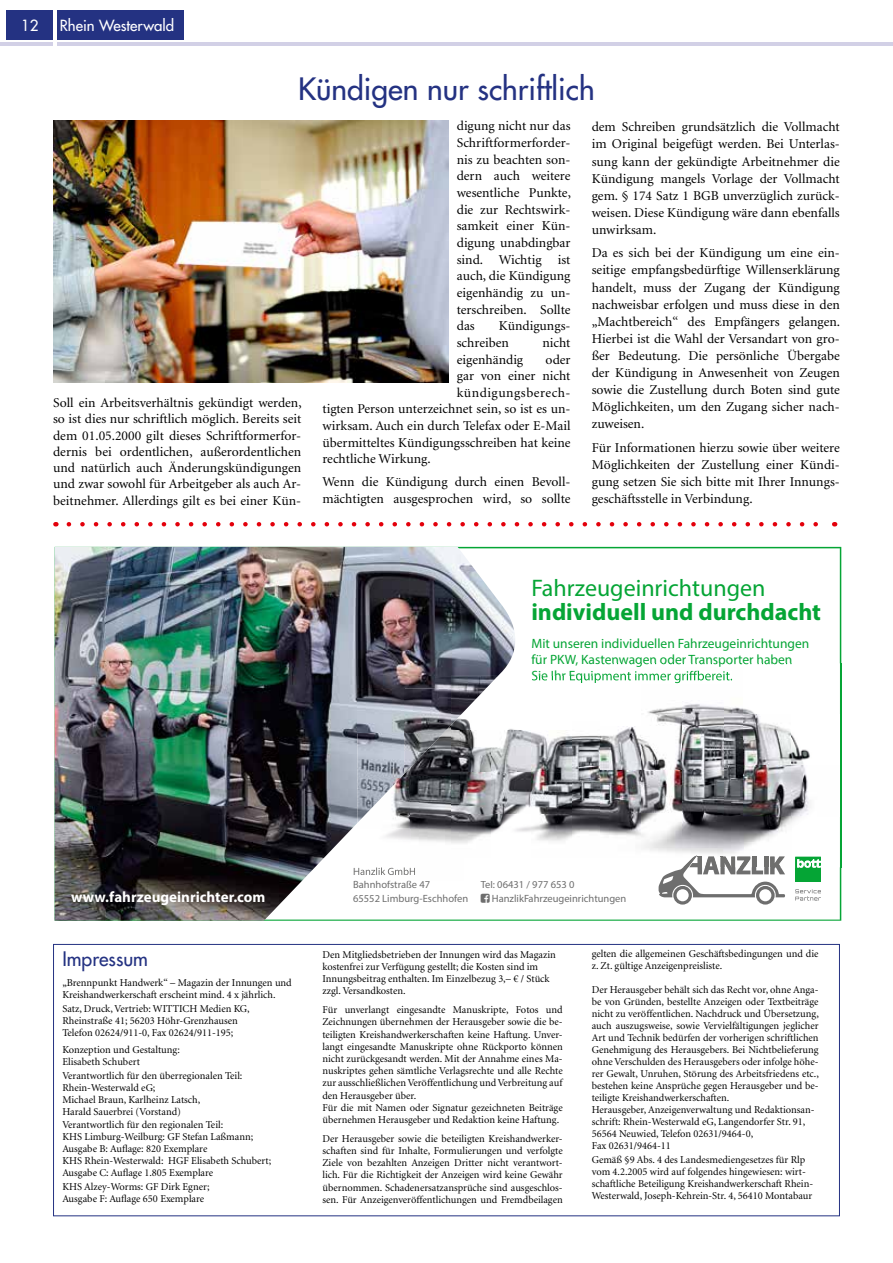
<style>
.page{position:relative;width:893px;height:1263px;background:#fff}
.page>*{position:absolute;margin:0;border:0;box-sizing:border-box;transform-origin:0 0}
.t1{font:30px "Futura LT";color:#243282}
.t2{font:700 24px "Myriad Pro";color:#05a535}
.t3{font:24px "Myriad Pro";color:#05a535}
.t4{font:19.5px "Futura LT";color:#243282}
.t5{font:700 15px "Myriad Pro";color:#fff}
.t6{font:15px "Futura LT";color:#fff}
.t7{font:13.5px/17.1px "Minion LT";color:#000;text-align:justify}
.t8{font:13.5px/16.2px "Myriad Pro";color:#05a535}
.t9{font:13.5px "Minion LT";letter-spacing:.035em;color:#000}
.t10{font:10.5px/12px "Minion LT";color:#000}
.t11{font:10.5px/13.5px "Myriad Pro";color:#6e6e6e}
</style>
<div class="page">
<hr style="left:0;top:43px;width:893px;height:3px;background:#d2d0e6">
<div style="left:6px;top:10px;width:177px;height:30px;background:#243282"></div>
<hr style="left:53px;top:0;width:3px;height:46px;background:#fff">
<svg style="left:515px;top:547px;width:326px;height:374px"></svg>
<img style="left:55px;top:547px;width:460px;height:374px">
<div style="left:795px;top:857px;width:26px;height:25px;background:#05a535"></div>
<svg style="left:795px;top:889px;width:26px;height:11px"></svg>
<svg style="left:404px;top:774px;width:7px;height:3px"></svg>
<img style="left:411px;top:733px;width:40px;height:44px">
<img style="left:357px;top:777px;width:94px;height:52px">
<img style="left:357px;top:829px;width:107px;height:52px">
<img style="left:464px;top:857px;width:54px;height:24px">
<div style="left:518px;top:857px;width:53px;height:24px;background:#fff"></div>
<img style="left:357px;top:688px;width:94px;height:45px">
<img style="left:357px;top:733px;width:47px;height:45px">
<img style="left:404px;top:733px;width:39px;height:41px">
<img style="left:357px;top:778px;width:43px;height:45px">
<svg style="left:357px;top:867px;width:58px;height:8px"></svg>
<img style="left:571px;top:721px;width:29px;height:136px">
<img style="left:451px;top:676px;width:35px;height:12px">
<img style="left:451px;top:721px;width:80px;height:9px">
<div style="left:531px;top:688px;width:40px;height:42px;background:#fff"></div>
<img style="left:451px;top:730px;width:120px;height:127px">
<img style="left:451px;top:688px;width:35px;height:37px">
<img style="left:600px;top:667px;width:96px;height:4px">
<img style="left:696px;top:667px;width:96px;height:47px">
<svg style="left:792px;top:663px;width:48px;height:51px"></svg>
<img style="left:723px;top:714px;width:117px;height:102px">
<img style="left:600px;top:857px;width:59px;height:10px">
<img style="left:723px;top:816px;width:117px;height:51px">
<hr style="left:840px;top:663px;width:1px;height:204px;background:#05a535">
<svg style="left:795px;top:857px;width:26px;height:11px"></svg>
<svg style="left:600px;top:663px;width:192px;height:4px"></svg>
<svg style="left:486px;top:671px;width:246px;height:50px"></svg>
<svg style="left:688px;top:671px;width:44px;height:12px"></svg>
<div style="left:600px;top:683px;width:41px;height:44px;background:#fff"></div>
<img style="left:641px;top:683px;width:82px;height:44px">
<img style="left:600px;top:727px;width:123px;height:130px">
<svg style="left:659px;top:855px;width:126px;height:49px"></svg>
<svg style="left:600px;top:676px;width:123px;height:7px"></svg>
<img style="left:53px;top:120px;width:395px;height:263px">
<svg style="left:69px;top:522px;width:749px;height:4px"></svg>
<svg style="left:481px;top:893px;width:9px;height:10px"></svg>
<h3 class="t6" style="left:21px;top:15px;width:19px">12</h3>
<h3 class="t6" style="left:60px;top:15px;width:116px">Rhein Westerwald</h3>
<h1 class="t1" style="left:298px;top:70px;width:298px">Kündigen nur schriftlich</h1>
<p class="t7" style="left:53px;top:395px;width:250px;line-height:16.4px">Soll ein Arbeitsverhältnis gekündigt werden, so ist dies nur schriftlich möglich. Bereits seit dem 01.05.2000 gilt dieses Schriftformerfor&shy;dernis bei ordentlichen, außerordentlichen und natürlich auch Änderungskündigungen und zwar sowohl für Arbeitgeber als auch Ar&shy;beitnehmer. Allerdings gilt es bei einer Kün-</p>
<p class="t7" style="left:457px;top:118px;width:116px;line-height:16.6px">digung nicht nur das Schriftformerforder&shy;nis zu beachten son&shy;dern auch weitere wesentliche Punkte, die zur Rechtswirk&shy;samkeit einer Kün&shy;digung unabdingbar sind. Wichtig ist auch, die Kündigung eigenhändig zu un&shy;terschreiben. Sollte das</p>
<p class="t7" style="left:457px;top:318px;width:115px;line-height:16.6px;text-indent:42px">Kündigungs&shy;schreiben</p>
<p class="t7" style="left:542px;top:334px;width:30px">nicht</p>
<p class="t7" style="left:457px;top:351px;width:68px">eigenhändig</p>
<p class="t7" style="left:546px;top:351px;width:26px">oder</p>
<p class="t7" style="left:457px;top:368px;width:115px">gar von einer nicht</p>
<p class="t9" style="left:457px;top:386px;width:115px">kündigungsberech-</p>
<p class="t7" style="left:322px;top:401px;width:250px">tigten Person unterzeichnet sein, so ist es un-</p>
<p class="t7" style="left:322px;top:418px;width:250px">wirksam. Auch ein durch Telefax oder E-Mail</p>
<p class="t7" style="left:322px;top:434px;width:250px">übermitteltes Kündigungsschreiben hat keine</p>
<p class="t7" style="left:322px;top:451px;width:110px">rechtliche Wirkung.</p>
<p class="t7" style="left:322px;top:474px;width:250px;line-height:16.6px">Wenn die Kündigung durch einen Bevoll&shy;mächtigten ausgesprochen wird, so sollte</p>
<p class="t7" style="left:592px;top:119px;width:250px">dem Schreiben grundsätzlich die Vollmacht im Original beigefügt werden. Bei Unterlas&shy;sung kann der gekündigte Arbeitnehmer die Kündigung mangels Vorlage der Vollmacht gem. § 174 Satz 1 BGB unverzüglich zurück&shy;weisen. Diese Kündigung wäre dann ebenfalls unwirksam.</p>
<p class="t7" style="left:592px;top:245px;width:250px">Da es sich bei der Kündigung um eine ein&shy;seitige empfangsbedürftige Willenserklärung handelt, muss der Zugang der Kündigung nachweisbar erfolgen und muss diese in den „Machtbereich“ des Empfängers gelangen.<br>Hierbei ist die Wahl der Versandart von gro&shy;ßer Bedeutung. Die persönliche Übergabe der Kündigung in Anwesenheit von Zeugen sowie die Zustellung durch Boten sind gute Möglichkeiten, um den Zugang sicher nach&shy;zuweisen.</p>
<p class="t7" style="left:592px;top:439px;width:250px">Für Informationen hierzu sowie über weitere Möglichkeiten der Zustellung einer Kündi&shy;gung setzen Sie sich bitte mit Ihrer Innungs&shy;geschäftsstelle in Verbindung.</p>
<h2 class="t3" style="left:531px;top:574px;width:236px">Fahrzeugeinrichtungen</h2>
<h2 class="t2" style="left:531px;top:597px;width:291px">individuell und durchdacht</h2>
<p class="t8" style="left:531px;top:635px;width:279px">Mit unseren individuellen Fahrzeugeinrichtungen für PKW, Kastenwagen oder Transporter haben</p>
<p class="t11" style="left:353px;top:878px;width:116px">Bahnhofstraße 47<br>65552 Limburg-Eschhofen</p>
<p class="t11" style="left:481px;top:878px;width:95px">Tel: 06431 / 977 653 0</p>
<h3 class="t5" style="left:71px;top:887px;width:196px">www.fahrzeugeinrichter.com</h3>
<p class="t11" style="left:492px;top:891px;width:136px">HanzlikFahrzeugeinrichtungen</p>
<h3 class="t4" style="left:62px;top:946px;width:87px">Impressum</h3>
<p class="t10" style="left:62px;top:977px;width:231px">„Brennpunkt Handwerk“ – Magazin der Innungen und<br>Kreishandwerkerschaft erscheint mind. 4 x jährlich.</p>
<p class="t10" style="left:62px;top:1003px;width:189px">Satz, Druck, Vertrieb: WITTICH Medien KG,<br>Rheinstraße 41; 56203 Höhr-Grenzhausen<br>Telefon 02624/911-0, Fax 02624/911-195;</p>
<p class="t10" style="left:62px;top:1044px;width:119px">Konzeption und Gestaltung:<br>Elisabeth Schubert</p>
<p class="t10" style="left:62px;top:1070px;width:182px">Verantwortlich für den überregionalen Teil:<br>Rhein-Westerwald eG;<br>Michael Braun, Karlheinz Latsch,<br>Harald Sauerbrei (Vorstand)</p>
<p class="t10" style="left:62px;top:1119px;width:210px">Verantwortlich für den regionalen Teil:<br>KHS Limburg-Weilburg: GF Stefan Laßmann; Ausgabe B: Auflage: 820 Exemplare<br>KHS Rhein-Westerwald: HGF Elisabeth Schubert; Ausgabe C: Auflage 1.805 Exemplare</p>
<p class="t10" style="left:62px;top:1181px;width:149px">KHS Alzey-Worms: GF Dirk Egner;<br>Ausgabe F: Auflage 650 Exemplare</p>
<p class="t10" style="left:322px;top:949px;width:235px">Den Mitgliedsbetrieben der Innungen wird das Magazin kostenfrei zur Verfügung gestellt; die Kosten sind im Innungsbeitrag enthalten. Im Einzelbezug 3,– € / Stück zzgl. Versandkosten.</p>
<p class="t10" style="left:322px;top:1004px;width:242px">Für unverlangt eingesandte Manuskripte, Fotos und Zeichnungen übernehmen der Herausgeber sowie die be&shy;teiligten Kreishandwerkerschaften keine Haftung. Unver&shy;langt eingesandte Manuskripte ohne Rückporto können nicht zurückgesandt werden. Mit der Annahme eines Ma&shy;nuskriptes gehen sämtliche Verlagsrechte und alle Rechte zur ausschließlichen Veröffentlichung und Verbreitung auf den Herausgeber über.<br>Für die mit Namen oder Signatur gezeichneten Beiträge übernehmen Herausgeber und Redaktion keine Haftung.</p>
<p class="t10" style="left:322px;top:1133px;width:242px;text-align:justify">Der Herausgeber sowie die beteiligten Kreishandwerker&shy;schaften sind für Inhalte, Formulierungen und verfolgte Ziele von bezahlten Anzeigen Dritter nicht verantwort&shy;lich. Für die Richtigkeit der Anzeigen wird keine Gewähr übernommen. Schadenersatzansprüche sind ausgeschlos&shy;sen. Für Anzeigenveröffentlichungen und Fremdbeilagen</p>
<p class="t10" style="left:592px;top:948px;width:228px">gelten die allgemeinen Geschäftsbedingungen und die z. Zt. gültige Anzeigenpreisliste.</p>
<p class="t10" style="left:592px;top:984px;width:229px">Der Herausgeber behält sich das Recht vor, ohne Anga&shy;be von Gründen, bestellte Anzeigen oder Textbeiträge nicht zu veröffentlichen. Nachdruck und Übersetzung, auch auszugsweise, sowie Vervielfältigungen jeglicher Art und Technik bedürfen der vorherigen schriftlichen Genehmigung des Herausgebers. Bei Nichtbelieferung ohne Verschulden des Herausgebers oder infolge höhe&shy;rer Gewalt, Unruhen, Störung des Arbeitsfriedens etc., bestehen keine Ansprüche gegen Herausgeber und be&shy;teiligte Kreishandwerkerschaften.<br>Herausgeber, Anzeigenverwaltung und Redaktionsan&shy;schrift: Rhein-Westerwald eG, Langendorfer Str. 91, 56564 Neuwied, Telefon 02631/9464-0,<br>Fax 02631/9464-11</p>
<p class="t10" style="left:592px;top:1154px;width:223px">Gemäß §9 Abs. 4 des Landesmediengesetzes für Rlp vom 4.2.2005 wird auf folgendes hingewiesen: wirt&shy;schaftliche Beteiligung Kreishandwerkerschaft Rhein-Westerwald, Joseph-Kehrein-Str. 4, 56410 Montabaur</p>
</div>
